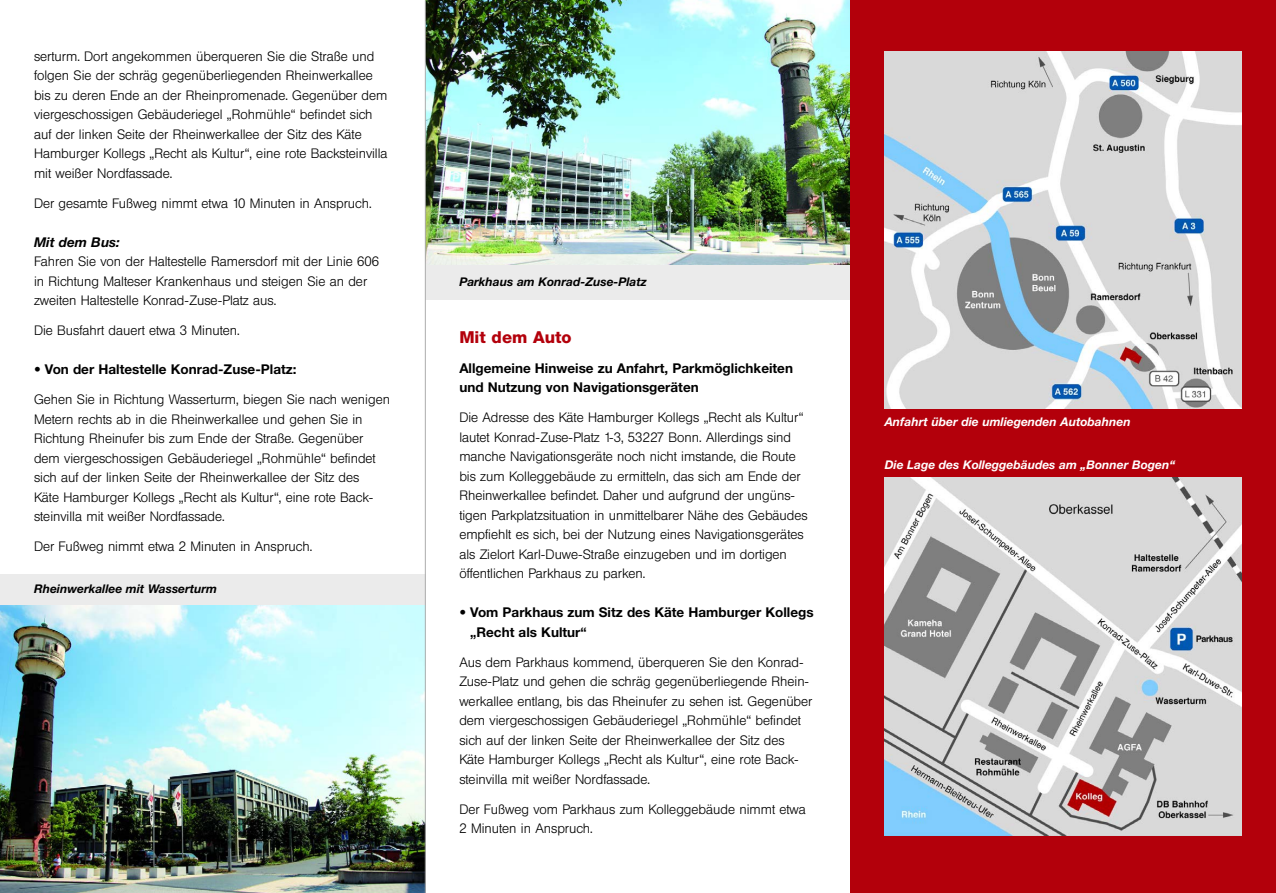
<style>
.page{position:relative;width:1276px;height:893px;background:#fff}
.page>*{position:absolute;margin:0;border:0;box-sizing:border-box;transform-origin:0 0}
.t1{font:800 16.5px "Helvetica Neue";color:#b3000b}
.t2{font:300 13.5px/19.5px "Lufthansa IS";color:#000}
.t3{font:700 13.5px/19.5px "Helvetica Neue";color:#000}
.t4{font:italic 700 13.5px "Helvetica Neue";color:#000}
.t5{font:italic 700 12px "Helvetica Neue";color:#fff}
.t6{font:italic 700 12px "Helvetica Neue";color:#000}
</style>
<div class="page">
<div style="left:0;top:574px;width:425px;height:37px;background:#ebebeb"></div>
<div style="left:425px;top:263px;width:425px;height:36px;background:#ebebeb"></div>
<img style="left:0;top:606px;width:425px;height:287px">
<img style="left:426px;top:0;width:424px;height:264px">
<div style="left:850px;top:0;width:426px;height:893px;background:#b3000b"></div>
<img style="left:884px;top:51px;width:358px;height:358px">
<img style="left:884px;top:478px;width:358px;height:357px">
<hr style="left:425px;top:0;width:1px;height:893px;background:#acacac">
<p class="t2" style="left:34px;top:47px;width:355px">serturm. Dort angekommen überqueren Sie die Straße und folgen Sie der schräg gegenüberliegenden Rheinwerkallee bis zu deren Ende an der Rheinpromenade. Gegenüber dem viergeschossigen Gebäuderiegel „Rohmühle“ befindet sich auf der linken Seite der Rheinwerkallee der Sitz des Käte Hamburger Kollegs „Recht als Kultur“, eine rote Backsteinvilla mit weißer Nordfassade.</p>
<p class="t2" style="left:34px;top:194px;width:339px">Der gesamte Fußweg nimmt etwa 10 Minuten in Anspruch.</p>
<p class="t4" style="left:34px;top:237px;width:87px">Mit dem Bus:</p>
<p class="t2" style="left:34px;top:253px;width:347px">Fahren Sie von der Haltestelle Ramersdorf mit der Linie 606 in Richtung Malteser Krankenhaus und steigen Sie an der zweiten Haltestelle Konrad-Zuse-Platz aus.</p>
<p class="t2" style="left:34px;top:322px;width:207px">Die Busfahrt dauert etwa 3 Minuten.</p>
<p class="t3" style="left:34px;top:361px;width:264px">• Von der Haltestelle Konrad-Zuse-Platz:</p>
<p class="t2" style="left:34px;top:391px;width:357px">Gehen Sie in Richtung Wasserturm, biegen Sie nach wenigen Metern rechts ab in die Rheinwerkallee und gehen Sie in Richtung Rheinufer bis zum Ende der Straße. Gegenüber dem viergeschossigen Gebäuderiegel „Rohmühle“ befindet sich auf der linken Seite der Rheinwerkallee der Sitz des<br>Käte Hamburger Kollegs „Recht als Kultur“, eine rote Back&shy;steinvilla mit weißer Nordfassade.</p>
<p class="t2" style="left:34px;top:538px;width:280px">Der Fußweg nimmt etwa 2 Minuten in Anspruch.</p>
<p class="t6" style="left:34px;top:584px;width:185px">Rheinwerkallee mit Wasserturm</p>
<p class="t6" style="left:459px;top:277px;width:189px">Parkhaus am Konrad-Zuse-Platz</p>
<p class="t1" style="left:459px;top:331px;width:114px">Mit dem Auto</p>
<p class="t3" style="left:459px;top:360px;width:335px">Allgemeine Hinweise zu Anfahrt, Parkmöglichkeiten und Nutzung von Navigationsgeräten</p>
<p class="t2" style="left:459px;top:409px;width:350px">Die Adresse des Käte Hamburger Kollegs „Recht als Kultur“ lautet Konrad-Zuse-Platz 1-3, 53227 Bonn. Allerdings sind manche Navigationsgeräte noch nicht imstande, die Route bis zum Kolleggebäude zu ermitteln, das sich am Ende der Rheinwerkallee befindet. Daher und aufgrund der ungüns&shy;tigen Parkplatzsituation in unmittelbarer Nähe des Gebäudes empfiehlt es sich, bei der Nutzung eines Navigationsgerätes als Zielort Karl-Duwe-Straße einzugeben und im dortigen öffentlichen Parkhaus zu parken.</p>
<p class="t3" style="left:470px;top:604px;width:345px;text-indent:-11px">• Vom Parkhaus zum Sitz des Käte Hamburger Kollegs „Recht als Kultur“</p>
<p class="t2" style="left:459px;top:653px;width:355px">Aus dem Parkhaus kommend, überqueren Sie den Konrad-Zuse-Platz und gehen die schräg gegenüberliegende Rhein&shy;werkallee entlang, bis das Rheinufer zu sehen ist. Gegenüber dem viergeschossigen Gebäuderiegel „Rohmühle“ befindet sich auf der linken Seite der Rheinwerkallee der Sitz des Käte Hamburger Kollegs „Recht als Kultur“, eine rote Back&shy;steinvilla mit weißer Nordfassade.</p>
<p class="t2" style="left:459px;top:800px;width:348px">Der Fußweg vom Parkhaus zum Kolleggebäude nimmt etwa<br>2 Minuten in Anspruch.</p>
<p class="t5" style="left:884px;top:417px;width:247px">Anfahrt über die umliegenden Autobahnen</p>
<p class="t5" style="left:884px;top:461px;width:292px">Die Lage des Kolleggebäudes am „Bonner Bogen“</p>
</div>
